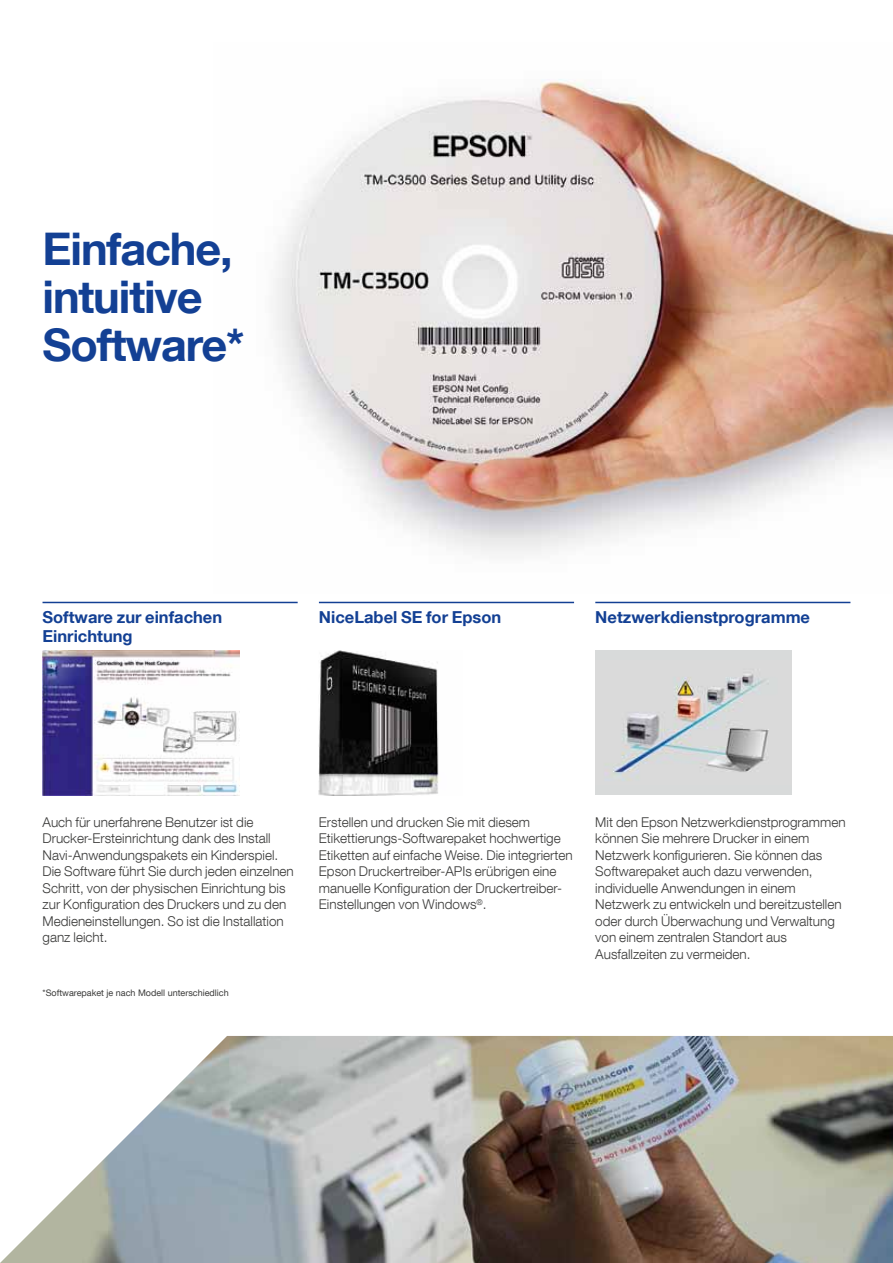
<style>
.page{position:relative;width:893px;height:1263px;background:#fff}
.page>*{position:absolute;margin:0;border:0;box-sizing:border-box;transform-origin:0 0}
.t1{font:700 45px/48px "Helvetica Neue LT Com";letter-spacing:-.025em;color:#134094}
.t2{font:700 16.5px/19.5px "Helvetica Neue LT Com";color:#134094}
.t3{font:300 13.5px/16.5px "Helvetica Neue LT Com";color:#3b3b3a}
.t4{font:9px "Helvetica Neue LT Com";color:#3b3b3a}
</style>
<div class="page">
<img style="left:275px;top:79px;width:618px;height:475px">
<img style="left:0;top:1036px;width:893px;height:227px">
<hr style="left:595px;top:602px;width:255px;height:1px;background:#134094">
<hr style="left:319px;top:602px;width:255px;height:1px;background:#134094">
<hr style="left:43px;top:602px;width:255px;height:1px;background:#134094">
<img style="left:43px;top:650px;width:196px;height:145px">
<img style="left:319px;top:650px;width:120px;height:146px">
<div style="left:595px;top:650px;width:197px;height:145px;background:#d8dada"></div>
<img style="left:605px;top:674px;width:164px;height:106px">
<h1 class="t1" style="left:43px;top:223px;width:203px">Einfache, intuitive<br>Software*</h1>
<p class="t2" style="left:43px;top:606px;width:181px">Software zur einfachen<br>Einrichtung</p>
<p class="t2" style="left:319px;top:606px;width:184px">NiceLabel SE for Epson</p>
<p class="t2" style="left:595px;top:606px;width:216px">Netzwerkdienstprogramme</p>
<p class="t3" style="left:43px;top:813px;width:253px">Auch für unerfahrene Benutzer ist die Drucker-Ersteinrichtung dank des Install Navi-Anwendungspakets ein Kinderspiel.<br>Die Software führt Sie durch jeden einzelnen Schritt, von der physischen Einrichtung bis zur Konfiguration des Druckers und zu den Medieneinstellungen. So ist die Installation ganz leicht.</p>
<p class="t3" style="left:319px;top:813px;width:255px">Erstellen und drucken Sie mit diesem Etikettierungs-Softwarepaket hochwertige Etiketten auf einfache Weise. Die integrierten Epson Druckertreiber-APIs erübrigen eine manuelle Konfiguration der Druckertreiber-Einstellungen von Windows<sup>®</sup>.</p>
<p class="t3" style="left:595px;top:813px;width:252px">Mit den Epson Netzwerkdienstprogrammen können Sie mehrere Drucker in einem Netzwerk konfigurieren. Sie können das Softwarepaket auch dazu verwenden, individuelle Anwendungen in einem Netzwerk zu entwickeln und bereitzustellen oder durch Überwachung und Verwaltung von einem zentralen Standort aus Ausfallzeiten zu vermeiden.</p>
<p class="t4" style="left:43px;top:987px;width:188px">*Softwarepaket je nach Modell unterschiedlich</p>
</div>
